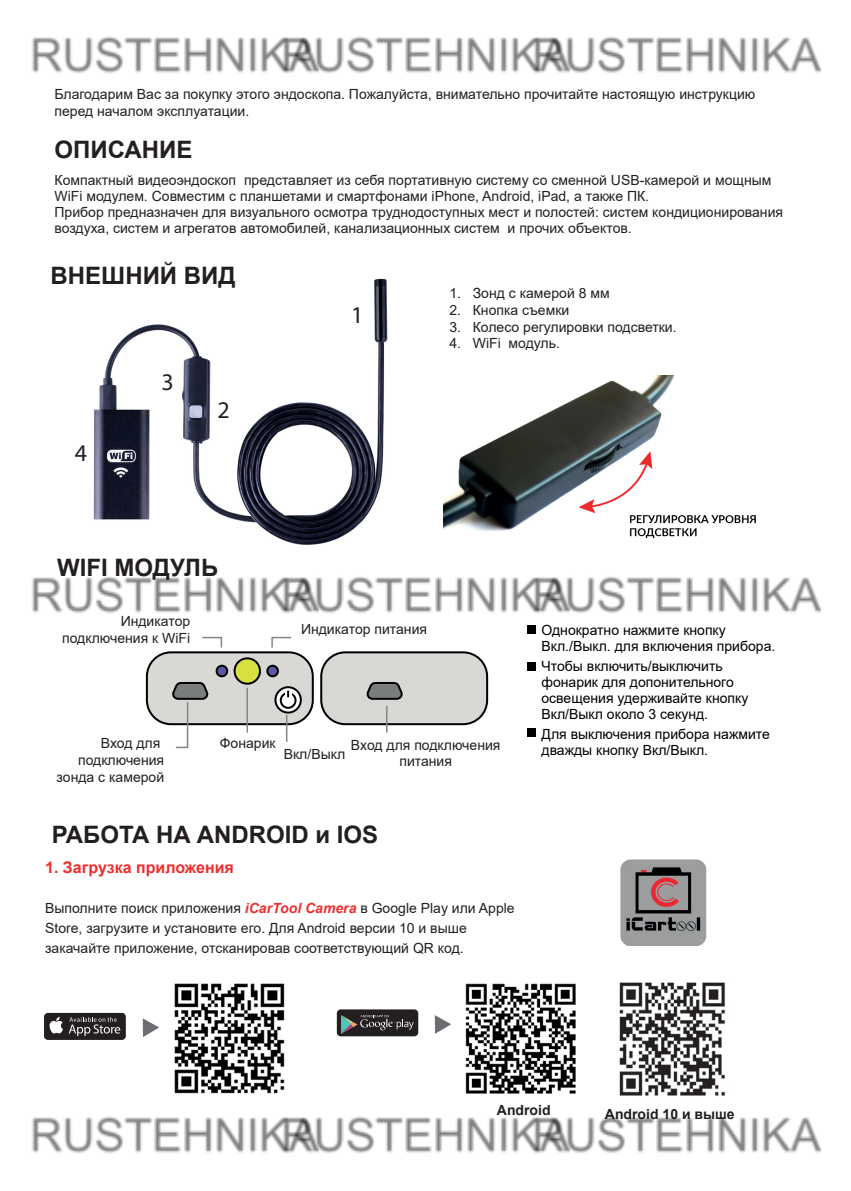
<style>
.page{position:relative;width:851px;height:1191px;background:#fff}
.page>*{position:absolute;margin:0;border:0;box-sizing:border-box;transform-origin:0 0}
.t1{font:700 24px "Arial";color:#231f20}
.t2{font:24px "Myriad Pro";color:#231f20}
.t3{font:700 16px "Arial";color:#ee2f2d}
.t4{font:14px/16.8px "Arial";color:#231f20}
.t5{font:14px/16px "Arial";color:#000002}
.t6{font:700 14px "Arial";color:#231f20}
.s1{font-weight:700;font-style:italic;color:#ee2f2d}
</style>
<div class="page">
<img style="left:465px;top:983px;width:111px;height:111px">
<img style="left:174px;top:983px;width:111px;height:111px">
<img style="left:443px;top:375px;width:313px;height:164px">
<img style="left:93px;top:278px;width:295px;height:267px">
<div style="left:147px;top:652px;width:166px;height:72px;background:#d8d9d5;border-radius:24px"></div>
<div style="left:146px;top:651px;width:168px;height:74px;border:2px solid #000001;border-radius:24px"></div>
<div style="left:321px;top:652px;width:166px;height:72px;background:#d8d9d5;border-radius:24px"></div>
<div style="left:320px;top:651px;width:168px;height:74px;border:2px solid #000001;border-radius:24px"></div>
<div style="left:216px;top:665px;width:11px;height:11px;background:#5b59a6;border-radius:50%"></div>
<div style="left:215px;top:664px;width:13px;height:13px;border:2px solid #000001;border-radius:50%"></div>
<div style="left:267px;top:665px;width:11px;height:11px;background:#5b59a6;border-radius:50%"></div>
<div style="left:266px;top:664px;width:13px;height:13px;border:2px solid #000001;border-radius:50%"></div>
<div style="left:234px;top:658px;width:26px;height:25px;background:#d6e03f;border-radius:50%"></div>
<div style="left:233px;top:657px;width:28px;height:27px;border:2px solid #000001;border-radius:50%"></div>
<svg style="left:275px;top:687px;width:26px;height:25px"></svg>
<div style="left:274px;top:686px;width:28px;height:27px;border:2px solid #000001;border-radius:50%"></div>
<div style="left:281px;top:693px;width:14px;height:15px;background:#fff;border-radius:50%"></div>
<div style="left:280px;top:692px;width:16px;height:17px;border:2px solid #000001;border-radius:50%"></div>
<svg style="left:285px;top:691px;width:6px;height:7px"></svg>
<svg style="left:287px;top:690px;width:2px;height:7px"></svg>
<svg style="left:172px;top:682px;width:39px;height:67px"></svg>
<svg style="left:271px;top:636px;width:21px;height:12px"></svg>
<svg style="left:202px;top:636px;width:21px;height:12px"></svg>
<hr style="left:246px;top:687px;width:2px;height:45px;background:#828687">
<svg style="left:366px;top:682px;width:39px;height:50px"></svg>
<svg style="left:286px;top:715px;width:1px;height:27px"></svg>
<div style="left:527px;top:625px;width:8px;height:8px;background:#000002"></div>
<div style="left:527px;top:663px;width:8px;height:8px;background:#000002"></div>
<div style="left:527px;top:728px;width:8px;height:8px;background:#000002"></div>
<svg style="left:435px;top:1015px;width:16px;height:18px"></svg>
<div style="left:337px;top:1009px;width:81px;height:27px;background:#231f20;border-radius:4px"></div>
<svg style="left:341px;top:1015px;width:72px;height:19px"></svg>
<svg style="left:143px;top:1018px;width:16px;height:19px"></svg>
<div style="left:44px;top:1013px;width:82px;height:27px;background:#231f20;border-radius:4px"></div>
<svg style="left:50px;top:1016px;width:13px;height:17px"></svg>
<svg style="left:69px;top:1017px;width:51px;height:19px"></svg>
<img style="left:620px;top:859px;width:87px;height:87px">
<img style="left:619px;top:982px;width:106px;height:114px">
<img style="left:32px;top:36px;width:249px;height:37px">
<img style="left:281px;top:36px;width:251px;height:37px">
<img style="left:532px;top:36px;width:288px;height:37px">
<img style="left:32px;top:576px;width:249px;height:37px">
<img style="left:281px;top:576px;width:251px;height:37px">
<img style="left:532px;top:576px;width:288px;height:37px">
<img style="left:32px;top:1116px;width:249px;height:37px">
<img style="left:281px;top:1116px;width:251px;height:37px">
<img style="left:532px;top:1116px;width:288px;height:37px">
<p class="t4" style="left:54px;top:85px;width:702px">Благодарим Вас за покупку этого эндоскопа. Пожалуйста, внимательно прочитайте настоящую инструкцию перед началом эксплуатации.</p>
<h1 class="t1" style="left:54px;top:133px;width:139px">ОПИСАНИЕ</h1>
<p class="t4" style="left:54px;top:172px;width:730px;line-height:16px">Компактный видеоэндоскоп представляет из себя портативную систему со сменной USB-камерой и мощным WiFi модулем. Совместим с планшетами и смартфонами iPhone, Android, iPad, а также ПК.<br>Прибор предназначен для визуального осмотра труднодоступных мест и полостей: систем кондиционирования воздуха, систем и агрегатов автомобилей, канализационных систем и прочих объектов.</p>
<h1 class="t1" style="left:50px;top:258px;width:186px">ВНЕШНИЙ ВИД</h1>
<h1 class="t2" style="left:75px;top:438px;width:14px">4</h1>
<h1 class="t2" style="left:161px;top:367px;width:14px">3</h1>
<h1 class="t2" style="left:217px;top:395px;width:14px">2</h1>
<h1 class="t2" style="left:351px;top:300px;width:14px">1</h1>
<p class="t4" style="left:449px;top:285px;width:162px">1. Зонд с камерой 8 мм</p>
<p class="t4" style="left:449px;top:301px;width:121px">2. Кнопка съемки</p>
<p class="t4" style="left:449px;top:318px;width:229px">3. Колесо регулировки подсветки.</p>
<p class="t4" style="left:449px;top:335px;width:112px">4. WiFi модуль.</p>
<h1 class="t1" style="left:57px;top:550px;width:163px">WIFI МОДУЛЬ</h1>
<p class="t4" style="left:62px;top:613px;width:129px;text-align:right">Индикатор подключения к WiFi</p>
<p class="t4" style="left:301px;top:620px;width:127px">Индикатор питания</p>
<p class="t4" style="left:57px;top:735px;width:109px;text-align:right">Вход для подключения зонда с камерой</p>
<p class="t4" style="left:220px;top:735px;width:57px">Фонарик</p>
<p class="t4" style="left:351px;top:736px;width:151px;text-align:center">Вход для подключения питания</p>
<p class="t4" style="left:283px;top:745px;width:63px">Вкл/Выкл</p>
<p class="t5" style="left:541px;top:622px;width:235px">Однократно нажмите кнопку<br>Вкл./Выкл. для включения прибора.</p>
<p class="t5" style="left:541px;top:658px;width:208px">Чтобы включить/выключить фонарик для допонительного освещения удерживайте кнопку<br>Вкл/Выкл около 3 секунд.</p>
<p class="t5" style="left:541px;top:726px;width:230px">Для выключения прибора нажмите дважды кнопку Вкл/Выкл.</p>
<h1 class="t1" style="left:52px;top:817px;width:328px">РАБОТА НА ANDROID и IOS</h1>
<p class="t3" style="left:45px;top:855px;width:190px">1. Загрузка приложения</p>
<p class="t4" style="left:45px;top:897px;width:471px;line-height:20px">Выполните поиск приложения <span class="s1">iCarTool Camera</span> в Google Play или Apple<br>Store, загрузите и установите его. Для Android версии 10 и выше закачайте приложение, отсканировав соответствующий QR код.</p>
<p class="t6" style="left:497px;top:1100px;width:55px">Android</p>
<p class="t6" style="left:605px;top:1104px;width:131px">Android 10 и выше</p>
</div>
